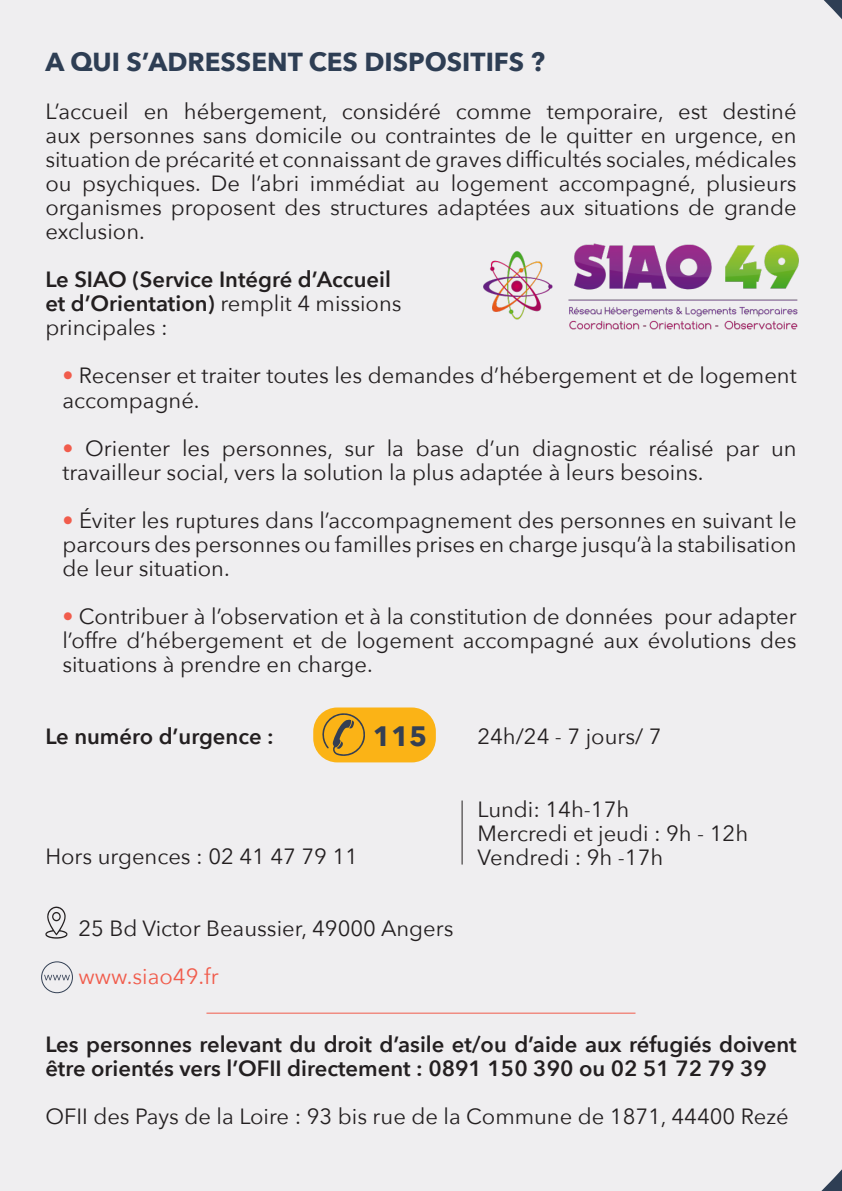
<style>
.page{position:relative;width:842px;height:1191px;background:#efeef0}
.page>*{position:absolute;margin:0;border:0;box-sizing:border-box;transform-origin:0 0}
.t1{font:700 28px "Avenir Next";color:#343f53}
.t2{font:700 26px "Avenir Next";color:#2e3e54}
.t3{font:22px/24px "Avenir Next";color:#231f20;text-align:justify}
.t4{font:600 22px/24px "Avenir Next";color:#231f20}
.t5{font:22px "Avenir Next";color:#f15c4c}
.s1{font-weight:400}
.s2{color:#f15c4c}
</style>
<div class="page">
<div style="left:313px;top:707px;width:123px;height:55px;background:#fbb316;border-radius:24px"></div>
<svg style="left:322px;top:712px;width:43px;height:44px"></svg>
<hr style="left:462px;top:800px;width:1px;height:64px;background:#231f20">
<hr style="left:206px;top:1012px;width:429px;height:1px;background:#f15c4c">
<img style="left:477px;top:242px;width:327px;height:89px">
<svg style="left:45px;top:904px;width:23px;height:34px"></svg>
<div style="left:41px;top:961px;width:32px;height:32px;border:1px solid #334054;border-radius:50%"></div>
<svg style="left:44px;top:974px;width:26px;height:6px"></svg>
<p class="t2" style="left:45px;top:40px;width:501px">A QUI S’ADRESSENT CES DISPOSITIFS ?</p>
<p class="t3" style="left:45px;top:99px;width:753px">L’accueil en hébergement, considéré comme temporaire, est destiné aux personnes sans domicile ou contraintes de le quitter en urgence, en situation de précarité et connaissant de graves difficultés sociales, médicales ou psychiques. De l’abri immédiat au logement accompagné, plusieurs organismes proposent des structures adaptées aux situations de grande exclusion.</p>
<p class="t4" style="left:45px;top:267px;width:347px">Le SIAO (Service Intégré d’Accueil</p>
<p class="t4" style="left:45px;top:291px;width:358px">et d’Orientation) <span class="s1">remplit 4 missions</span></p>
<p class="t3" style="left:45px;top:315px;width:124px">principales :</p>
<p class="t3" style="left:62px;top:363px;width:736px"><span class="s2">•</span> Recenser et traiter toutes les demandes d’hébergement et de logement accompagné.</p>
<p class="t3" style="left:62px;top:435px;width:736px"><span class="s2">•</span> Orienter les personnes, sur la base d’un diagnostic réalisé par un travailleur social, vers la solution la plus adaptée à leurs besoins.</p>
<p class="t3" style="left:62px;top:507px;width:736px"><span class="s2">•</span> Éviter les ruptures dans l’accompagnement des personnes en suivant le parcours des personnes ou familles prises en charge jusqu’à la stabilisation de leur situation.</p>
<p class="t3" style="left:62px;top:603px;width:736px"><span class="s2">•</span> Contribuer à l’observation et à la constitution de données pour adapter l’offre d’hébergement et de logement accompagné aux évolutions des situations à prendre en charge.</p>
<p class="t1" style="left:373px;top:712px;width:56px">115</p>
<p class="t4" style="left:45px;top:723px;width:230px">Le numéro d’urgence :</p>
<p class="t3" style="left:477px;top:723px;width:186px">24h/24 - 7 jours/ 7</p>
<p class="t3" style="left:45px;top:843px;width:314px">Hors urgences : 02 41 47 79 11</p>
<p class="t3" style="left:78px;top:915px;width:377px">25 Bd Victor Beaussier, 49000 Angers</p>
<p class="t5" style="left:78px;top:957px;width:142px">www.siao49.fr</p>
<p class="t3" style="left:477px;top:796px;width:153px">Lundi: 14h-17h</p>
<p class="t3" style="left:477px;top:820px;width:272px">Mercredi et jeudi : 9h - 12h</p>
<p class="t3" style="left:477px;top:844px;width:187px">Vendredi : 9h -17h</p>
<p class="t4" style="left:45px;top:1032px;width:753px">Les personnes relevant du droit d’asile et/ou d’aide aux réfugiés doivent être orientés vers l’OFII directement : 0891 150 390 ou 02 51 72 79 39</p>
<p class="t3" style="left:45px;top:1103px;width:745px">OFII des Pays de la Loire : 93 bis rue de la Commune de 1871, 44400 Rezé</p>
</div>
